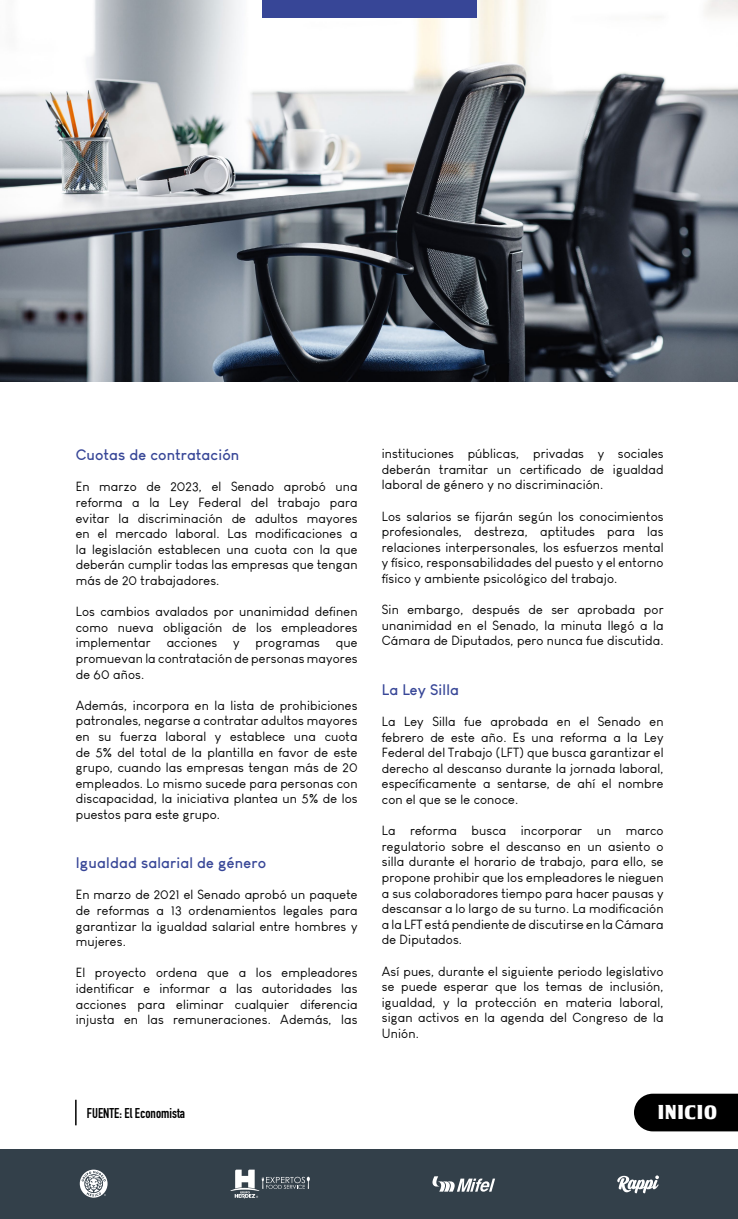
<style>
.page{position:relative;width:738px;height:1219px;background:#fff}
.page>*{position:absolute;margin:0;border:0;box-sizing:border-box;transform-origin:0 0}
.t1{font:20px "Tobago Poster";letter-spacing:.05em;color:#fff}
.t2{font:700 15px "Louis George Cafe";letter-spacing:.01em;color:#374697}
.t3{font:700 14px "DIN Condensed";color:#000}
.t4{font:13px/15.6px "Louis George Cafe";letter-spacing:.01em;color:#000;text-align:justify}
</style>
<div class="page">
<hr style="left:737px;top:1149px;width:1px;height:70px;background:#33404a">
<img style="left:0;top:0;width:737px;height:381px">
<div style="left:0;top:1149px;width:737px;height:70px;background:#33404a"></div>
<div style="left:261px;top:0;width:215px;height:17px;background:#374697"></div>
<svg style="left:80px;top:1170px;width:27px;height:28px"></svg>
<svg style="left:617px;top:1175px;width:41px;height:18px"></svg>
<svg style="left:230px;top:1170px;width:79px;height:28px"></svg>
<svg style="left:432px;top:1176px;width:62px;height:16px"></svg>
<hr style="left:75px;top:1100px;width:2px;height:25px;background:#000">
<div style="left:634px;top:1094px;width:103px;height:37px;background:#000"></div>
<p class="t2" style="left:76px;top:445px;width:165px">Cuotas de contratación</p>
<p class="t4" style="left:76px;top:479px;width:283px">En marzo de 2023, el Senado aprobó una reforma a la Ley Federal del trabajo para evitar la discriminación de adultos mayores en el mercado laboral. Las modificaciones a la legislación establecen una cuota con la que deberán cumplir todas las empresas que tengan más de 20 trabajadores.</p>
<p class="t4" style="left:76px;top:604px;width:283px">Los cambios avalados por unanimidad definen como nueva obligación de los empleadores implementar acciones y programas que promuevan la contratación de personas mayores de 60 años.</p>
<p class="t4" style="left:76px;top:697px;width:283px">Además, incorpora en la lista de prohibiciones patronales, negarse a contratar adultos mayores en su fuerza laboral y establece una cuota de 5% del total de la plantilla en favor de este grupo, cuando las empresas tengan más de 20 empleados. Lo mismo sucede para personas con discapacidad, la iniciativa plantea un 5% de los puestos para este grupo.</p>
<p class="t2" style="left:76px;top:853px;width:192px">Igualdad salarial de género</p>
<p class="t4" style="left:76px;top:887px;width:283px">En marzo de 2021 el Senado aprobó un paquete de reformas a 13 ordenamientos legales para garantizar la igualdad salarial entre hombres y mujeres.</p>
<p class="t4" style="left:76px;top:965px;width:283px">El proyecto ordena que a los empleadores identificar e informar a las autoridades las acciones para eliminar cualquier diferencia injusta en las remuneraciones. Además, las</p>
<p class="t4" style="left:381px;top:446px;width:283px">instituciones públicas, privadas y sociales deberán tramitar un certificado de igualdad laboral de género y no discriminación.</p>
<p class="t4" style="left:381px;top:508px;width:283px">Los salarios se fijarán según los conocimientos profesionales, destreza, aptitudes para las relaciones interpersonales, los esfuerzos mental y físico, responsabilidades del puesto y el entorno físico y ambiente psicológico del trabajo.</p>
<p class="t4" style="left:381px;top:602px;width:283px">Sin embargo, después de ser aprobada por unanimidad en el Senado, la minuta llegó a la Cámara de Diputados, pero nunca fue discutida.</p>
<p class="t2" style="left:381px;top:680px;width:79px">La Ley Silla</p>
<p class="t4" style="left:381px;top:713px;width:283px">La Ley Silla fue aprobada en el Senado en febrero de este año. Es una reforma a la Ley Federal del Trabajo (LFT) que busca garantizar el derecho al descanso durante la jornada laboral, específicamente a sentarse, de ahí el nombre con el que se le conoce.</p>
<p class="t4" style="left:381px;top:823px;width:283px">La reforma busca incorporar un marco regulatorio sobre el descanso en un asiento o silla durante el horario de trabajo, para ello, se propone prohibir que los empleadores le nieguen a sus colaboradores tiempo para hacer pausas y descansar a lo largo de su turno. La modificación a la LFT está pendiente de discutirse en la Cámara de Diputados.</p>
<p class="t4" style="left:381px;top:963px;width:283px">Así pues, durante el siguiente periodo legislativo se puede esperar que los temas de inclusión, igualdad, y la protección en materia laboral, sigan activos en la agenda del Congreso de la Unión.</p>
<p class="t3" style="left:87px;top:1104px;width:99px">FUENTE: El Economista</p>
<h1 class="t1" style="left:656px;top:1100px;width:60px">INICIO</h1>
</div>
